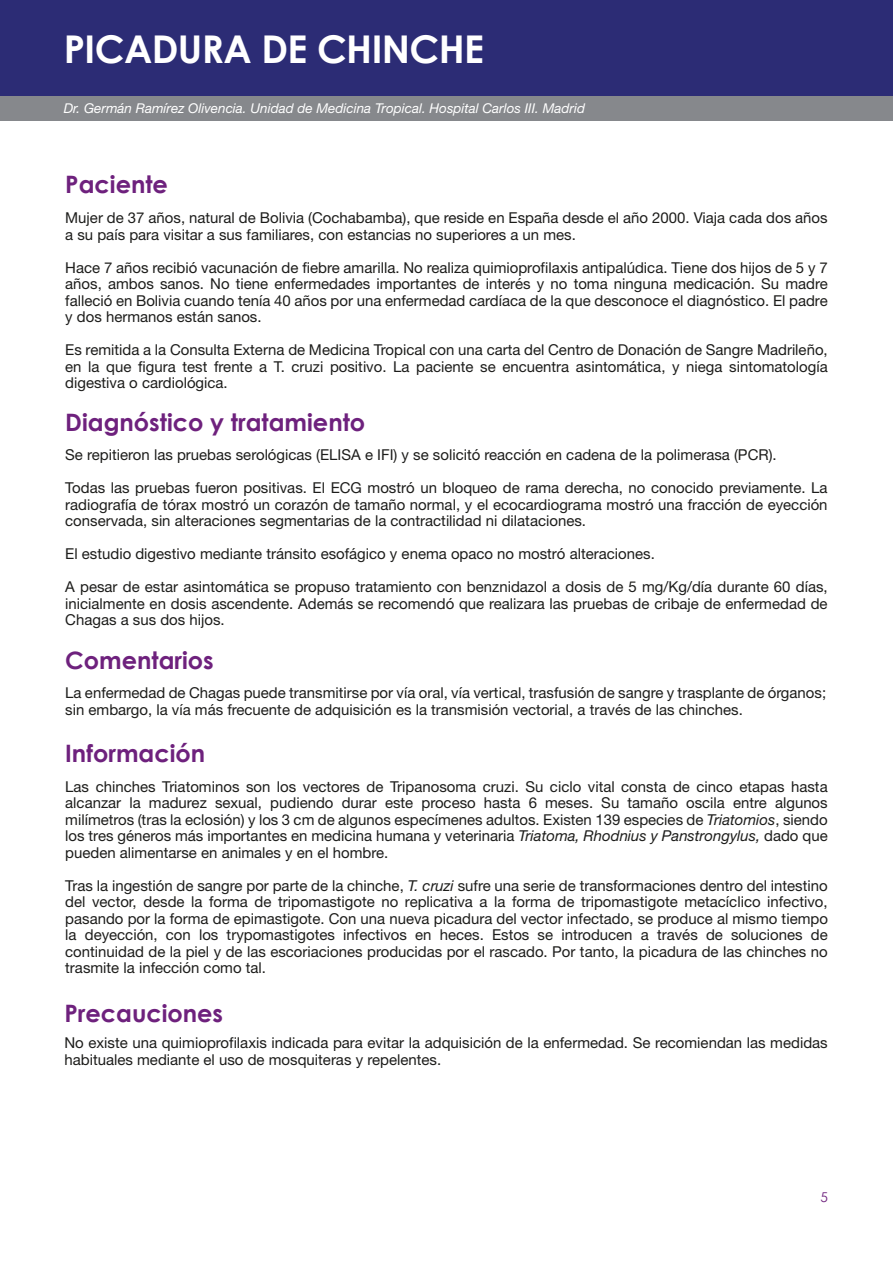
<style>
.page{position:relative;width:893px;height:1263px;background:#fff}
.page>*{position:absolute;margin:0;border:0;box-sizing:border-box;transform-origin:0 0}
.t1{font:700 38.25px "Century Gothic";letter-spacing:-.015em;color:#fff}
.t2{font:700 24px "Century Gothic";color:#6e217d}
.t3{font:15px/16.5px "Helvetica Neue";color:#1d1d1b;text-align:justify}
.t4{font:italic 13.5px "Helvetica Neue";color:#fff}
.t5{font:13.5px "Century Gothic";color:#6e217d}
.s1{font-style:italic}
</style>
<div class="page">
<div style="left:0;top:95px;width:893px;height:26px;background:#86888c"></div>
<div style="left:0;top:0;width:893px;height:95px;background:#2c2c75"></div>
<h1 class="t1" style="left:64px;top:25px;width:422px">PICADURA DE CHINCHE</h1>
<p class="t4" style="left:64px;top:100px;width:523px">Dr. Germán Ramírez Olivencia. Unidad de Medicina Tropical. Hospital Carlos III. Madrid</p>
<h2 class="t2" style="left:65px;top:170px;width:104px">Paciente</h2>
<p class="t3" style="left:65px;top:209px;width:764px">Mujer de 37 años, natural de Bolivia (Cochabamba), que reside en España desde el año 2000. Viaja cada dos años a su país para visitar a sus familiares, con estancias no superiores a un mes.</p>
<p class="t3" style="left:65px;top:259px;width:764px">Hace 7 años recibió vacunación de fiebre amarilla. No realiza quimioprofilaxis antipalúdica. Tiene dos hijos de 5 y 7 años, ambos sanos. No tiene enfermedades importantes de interés y no toma ninguna medicación. Su madre falleció en Bolivia cuando tenía 40 años por una enfermedad cardíaca de la que desconoce el diagnóstico. El padre y dos hermanos están sanos.</p>
<p class="t3" style="left:65px;top:341px;width:764px">Es remitida a la Consulta Externa de Medicina Tropical con una carta del Centro de Donación de Sangre Madrileño, en la que figura test frente a T. cruzi positivo. La paciente se encuentra asintomática, y niega sintomatología digestiva o cardiológica.</p>
<h2 class="t2" style="left:65px;top:407px;width:302px">Diagnóstico y tratamiento</h2>
<p class="t3" style="left:65px;top:446px;width:713px">Se repitieron las pruebas serológicas (ELISA e IFI) y se solicitó reacción en cadena de la polimerasa (PCR).</p>
<p class="t3" style="left:65px;top:479px;width:764px">Todas las pruebas fueron positivas. El ECG mostró un bloqueo de rama derecha, no conocido previamente. La radiografía de tórax mostró un corazón de tamaño normal, y el ecocardiograma mostró una fracción de eyección conservada, sin alteraciones segmentarias de la contractilidad ni dilataciones.</p>
<p class="t3" style="left:65px;top:545px;width:591px">El estudio digestivo mediante tránsito esofágico y enema opaco no mostró alteraciones.</p>
<p class="t3" style="left:65px;top:578px;width:764px">A pesar de estar asintomática se propuso tratamiento con benznidazol a dosis de 5 mg/Kg/día durante 60 días, inicialmente en dosis ascendente. Además se recomendó que realizara las pruebas de cribaje de enfermedad de Chagas a sus dos hijos.</p>
<h2 class="t2" style="left:65px;top:645px;width:150px">Comentarios</h2>
<p class="t3" style="left:65px;top:684px;width:762px">La enfermedad de Chagas puede transmitirse por vía oral, vía vertical, trasfusión de sangre y trasplante de órganos; sin embargo, la vía más frecuente de adquisición es la transmisión vectorial, a través de las chinches.</p>
<h2 class="t2" style="left:65px;top:738px;width:141px">Información</h2>
<p class="t3" style="left:65px;top:778px;width:764px">Las chinches Triatominos son los vectores de Tripanosoma cruzi. Su ciclo vital consta de cinco etapas hasta alcanzar la madurez sexual, pudiendo durar este proceso hasta 6 meses. Su tamaño oscila entre algunos milímetros (tras la eclosión) y los 3 cm de algunos especímenes adultos. Existen 139 especies de <span class="s1">Triatomios</span>, siendo los tres géneros más importantes en medicina humana y veterinaria <span class="s1">Triatoma, Rhodnius y Panstrongylus,</span> dado que pueden alimentarse en animales y en el hombre.</p>
<p class="t3" style="left:65px;top:877px;width:764px">Tras la ingestión de sangre por parte de la chinche, <span class="s1">T. cruzi</span> sufre una serie de transformaciones dentro del intestino del vector, desde la forma de tripomastigote no replicativa a la forma de tripomastigote metacíclico infectivo, pasando por la forma de epimastigote. Con una nueva picadura del vector infectado, se produce al mismo tiempo la deyección, con los trypomastigotes infectivos en heces. Estos se introducen a través de soluciones de continuidad de la piel y de las escoriaciones producidas por el rascado. Por tanto, la picadura de las chinches no trasmite la infección como tal.</p>
<h2 class="t2" style="left:64px;top:998px;width:160px">Precauciones</h2>
<p class="t3" style="left:64px;top:1035px;width:765px">No existe una quimioprofilaxis indicada para evitar la adquisición de la enfermedad. Se recomiendan las medidas habituales mediante el uso de mosquiteras y repelentes.</p>
<p class="t5" style="left:820px;top:1189px;width:9px">5</p>
</div>
